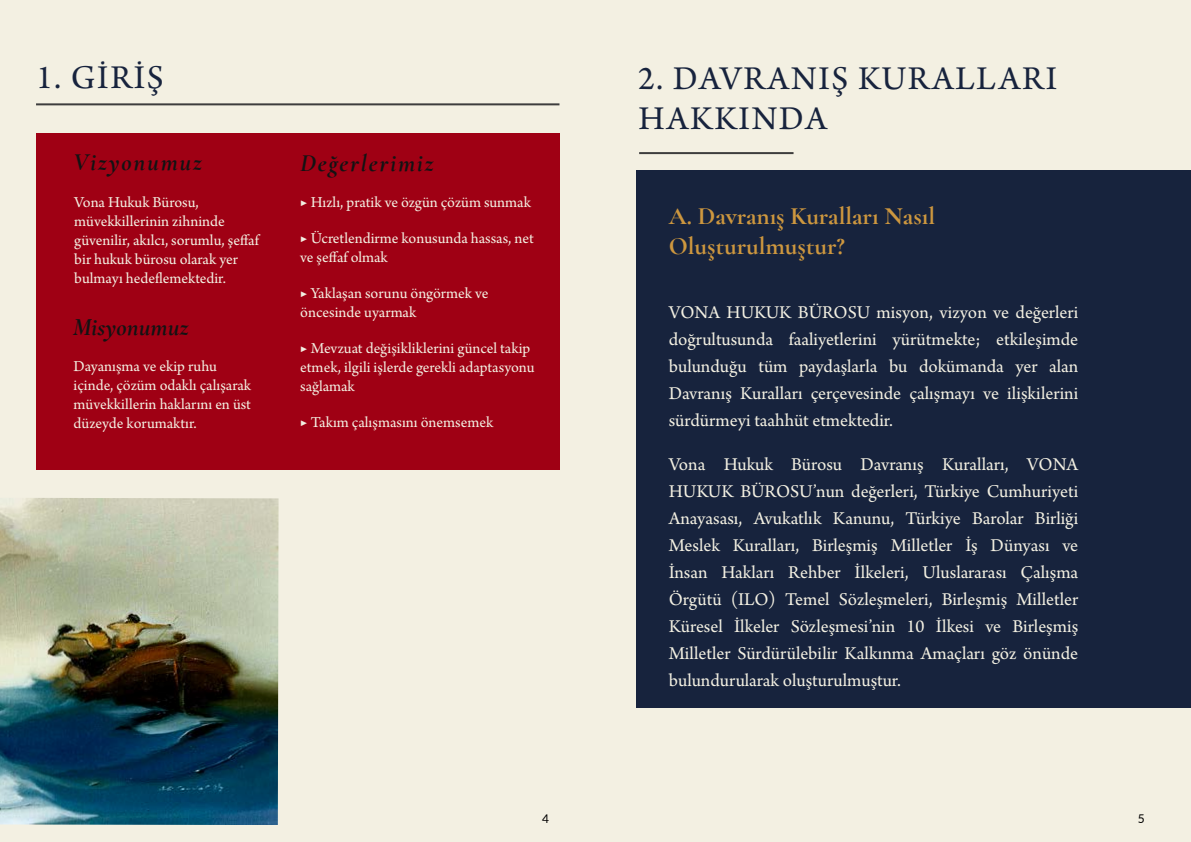
<style>
.page{position:relative;width:1191px;height:842px;background:#fff}
.page>*{position:absolute;margin:0;border:0;box-sizing:border-box;transform-origin:0 0}
.t1{font:35px/40px "Arno Pro";letter-spacing:.05em;color:#17233d}
.t2{font:700 25px/30px "Cormorant Garamond";color:#cd973f}
.t3{font:italic 700 25px "Cormorant Garamond";letter-spacing:.07em;color:#131313}
.t4{font:italic 700 25px "Cormorant Garamond";color:#131313}
.t5{font:19px/27px "Arno Pro";color:#f3f0e2;text-align:justify}
.t6{font:16px/19px "Arno Pro";color:#f3f0e2}
.t7{font:12px "Lato";color:#000}
</style>
<div class="page">
<div style="left:0;top:1px;width:1190px;height:841px;background:#f3f0e2"></div>
<div style="left:36px;top:133px;width:523px;height:337px;background:#9f0014"></div>
<div style="left:637px;top:170px;width:554px;height:538px;background:#17233d"></div>
<hr style="left:639px;top:152px;width:154px;height:2px;background:#3d3d3d">
<hr style="left:36px;top:103px;width:523px;height:2px;background:#3d3d3d">
<img style="left:0;top:498px;width:278px;height:327px">
<h1 class="t1" style="left:36px;top:59px;width:129px">1. GİRİŞ</h1>
<h2 class="t3" style="left:73px;top:147px;width:130px">Vizyonumuz</h2>
<p class="t6" style="left:74px;top:194px;width:186px">Vona Hukuk Bürosu, müvekkillerinin zihninde güvenilir, akılcı, sorumlu, şeffaf bir hukuk bürosu olarak yer bulmayı hedeflemektedir.</p>
<h2 class="t4" style="left:73px;top:311px;width:117px">Misyonumuz</h2>
<p class="t6" style="left:74px;top:357px;width:179px">Dayanışma ve ekip ruhu içinde, çözüm odaklı çalışarak müvekkillerin haklarını en üst düzeyde korumaktır.</p>
<h2 class="t3" style="left:300px;top:148px;width:135px">Değerlerimiz</h2>
<p class="t6" style="left:300px;top:194px;width:232px">▶ Hızlı, pratik ve özgün çözüm sunmak</p>
<p class="t6" style="left:300px;top:230px;width:235px">▶ Ücretlendirme konusunda hassas, net ve şeffaf olmak</p>
<p class="t6" style="left:300px;top:285px;width:190px">▶ Yaklaşan sorunu öngörmek ve öncesinde uyarmak</p>
<p class="t6" style="left:300px;top:340px;width:236px">▶ Mevzuat değişikliklerini güncel takip etmek, ilgili işlerde gerekli adaptasyonu sağlamak</p>
<p class="t6" style="left:300px;top:413px;width:194px">▶ Takım çalışmasını önemsemek</p>
<h1 class="t1" style="left:638px;top:60px;width:420px">2. DAVRANIŞ KURALLARI<br>HAKKINDA</h1>
<h2 class="t2" style="left:669px;top:200px;width:268px">A. Davranış Kuralları Nasıl<br>Oluşturulmuştur?</h2>
<p class="t5" style="left:669px;top:299px;width:411px">VONA HUKUK BÜROSU misyon, vizyon ve değerleri doğrultusunda faaliyetlerini yürütmekte; etkileşimde bulunduğu tüm paydaşlarla bu dokümanda yer alan Davranış Kuralları çerçevesinde çalışmayı ve ilişkilerini sürdürmeyi taahhüt etmektedir.</p>
<p class="t5" style="left:669px;top:451px;width:411px">Vona Hukuk Bürosu Davranış Kuralları, VONA HUKUK BÜROSU’nun değerleri, Türkiye Cumhuriyeti Anayasası, Avukatlık Kanunu, Türkiye Barolar Birliği Meslek Kuralları, Birleşmiş Milletler İş Dünyası ve İnsan Hakları Rehber İlkeleri, Uluslararası Çalışma Örgütü (ILO) Temel Sözleşmeleri, Birleşmiş Milletler Küresel İlkeler Sözleşmesi’nin 10 İlkesi ve Birleşmiş Milletler Sürdürülebilir Kalkınma Amaçları göz önünde bulundurularak oluşturulmuştur.</p>
<p class="t7" style="left:542px;top:810px;width:8px">4</p>
<p class="t7" style="left:1137px;top:810px;width:8px">5</p>
</div>
